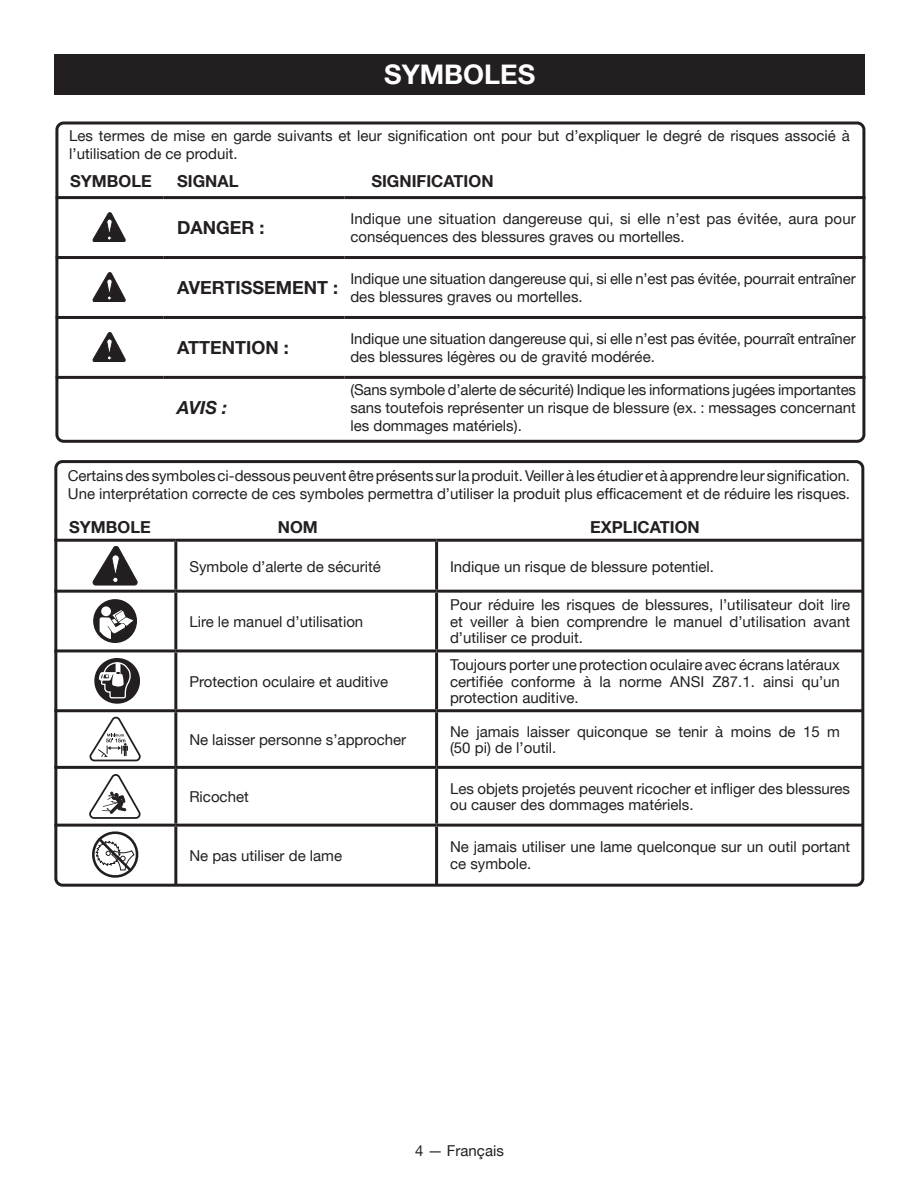
<style>
.page{position:relative;width:918px;height:1188px;background:#fff}
.page>*{position:absolute;margin:0;border:0;box-sizing:border-box;transform-origin:0 0}
.HEADING{font:700 27px "Helvetica Neue";color:#fff}
.t1{font:700 18px "Helvetica Neue";color:#231f20}
.t2{font:italic 700 18px "Helvetica Neue";color:#231f20}
.t3{font:700 16.5px "Helvetica Neue";color:#231f20}
.Body_text{font:15px/18px "Helvetica Neue";color:#231f20}
</style>
<div class="page">
<div style="left:55px;top:54px;width:810px;height:40px;background:#231f20"></div>
<div style="left:55px;top:122px;width:810px;height:321px;border:3px solid #231f20;border-radius:7px"></div>
<hr style="left:56px;top:196px;width:108px;height:3px;background:#231f20">
<hr style="left:164px;top:196px;width:180px;height:3px;background:#231f20">
<hr style="left:344px;top:196px;width:521px;height:3px;background:#231f20">
<hr style="left:56px;top:256px;width:108px;height:3px;background:#231f20">
<hr style="left:164px;top:256px;width:180px;height:3px;background:#231f20">
<hr style="left:344px;top:256px;width:521px;height:3px;background:#231f20">
<hr style="left:56px;top:316px;width:108px;height:3px;background:#231f20">
<hr style="left:164px;top:316px;width:180px;height:3px;background:#231f20">
<hr style="left:344px;top:316px;width:521px;height:3px;background:#231f20">
<hr style="left:56px;top:376px;width:108px;height:3px;background:#231f20">
<hr style="left:164px;top:376px;width:180px;height:3px;background:#231f20">
<hr style="left:344px;top:376px;width:521px;height:3px;background:#231f20">
<svg style="left:93px;top:212px;width:32px;height:30px"></svg>
<svg style="left:93px;top:272px;width:32px;height:30px"></svg>
<svg style="left:93px;top:332px;width:32px;height:30px"></svg>
<div style="left:54px;top:460px;width:810px;height:427px;border:3px solid #231f20;border-radius:7px"></div>
<hr style="left:174px;top:542px;width:3px;height:48px;background:#231f20">
<hr style="left:174px;top:593px;width:3px;height:56px;background:#231f20">
<hr style="left:437px;top:590px;width:427px;height:3px;background:#231f20">
<hr style="left:174px;top:652px;width:3px;height:57px;background:#231f20">
<hr style="left:437px;top:649px;width:427px;height:3px;background:#231f20">
<hr style="left:174px;top:712px;width:3px;height:54px;background:#231f20">
<hr style="left:437px;top:709px;width:427px;height:3px;background:#231f20">
<hr style="left:174px;top:769px;width:3px;height:55px;background:#231f20">
<hr style="left:437px;top:766px;width:427px;height:3px;background:#231f20">
<hr style="left:174px;top:827px;width:3px;height:57px;background:#231f20">
<hr style="left:437px;top:824px;width:427px;height:3px;background:#231f20">
<hr style="left:54px;top:539px;width:122px;height:3px;background:#231f20">
<hr style="left:176px;top:539px;width:261px;height:3px;background:#231f20">
<hr style="left:437px;top:539px;width:427px;height:3px;background:#231f20">
<hr style="left:54px;top:590px;width:122px;height:3px;background:#231f20">
<hr style="left:176px;top:590px;width:261px;height:3px;background:#231f20">
<hr style="left:54px;top:649px;width:122px;height:3px;background:#231f20">
<hr style="left:176px;top:649px;width:261px;height:3px;background:#231f20">
<hr style="left:54px;top:709px;width:122px;height:3px;background:#231f20">
<hr style="left:176px;top:709px;width:261px;height:3px;background:#231f20">
<hr style="left:54px;top:766px;width:122px;height:3px;background:#231f20">
<hr style="left:176px;top:766px;width:261px;height:3px;background:#231f20">
<hr style="left:54px;top:824px;width:122px;height:3px;background:#231f20">
<hr style="left:176px;top:824px;width:261px;height:3px;background:#231f20">
<hr style="left:435px;top:542px;width:3px;height:48px;background:#231f20">
<hr style="left:435px;top:593px;width:3px;height:56px;background:#231f20">
<hr style="left:435px;top:652px;width:3px;height:57px;background:#231f20">
<hr style="left:435px;top:712px;width:3px;height:54px;background:#231f20">
<hr style="left:435px;top:769px;width:3px;height:55px;background:#231f20">
<hr style="left:435px;top:827px;width:3px;height:57px;background:#231f20">
<svg style="left:93px;top:546px;width:44px;height:39px"></svg>
<div style="left:93px;top:599px;width:44px;height:44px;background:#231f20;border-radius:50%"></div>
<svg style="left:101px;top:606px;width:10px;height:10px"></svg>
<svg style="left:100px;top:610px;width:33px;height:29px"></svg>
<svg style="left:94px;top:658px;width:46px;height:46px"></svg>
<svg style="left:90px;top:717px;width:51px;height:44px"></svg>
<svg style="left:89px;top:774px;width:52px;height:45px"></svg>
<svg style="left:92px;top:831px;width:47px;height:47px"></svg>
<p class="HEADING" style="left:384px;top:57px;width:153px">SYMBOLES</p>
<p class="Body_text" style="left:69px;top:126px;width:782px">Les termes de mise en garde suivants et leur signification ont pour but d’expliquer le degré de risques associé à l’utilisation de ce produit.</p>
<p class="t3" style="left:70px;top:171px;width:83px">SYMBOLE</p>
<p class="t3" style="left:177px;top:171px;width:63px">SIGNAL</p>
<p class="t3" style="left:371px;top:171px;width:124px">SIGNIFICATION</p>
<p class="t1" style="left:177px;top:217px;width:89px">DANGER :</p>
<p class="Body_text" style="left:350px;top:210px;width:507px">Indique une situation dangereuse qui, si elle n’est pas évitée, aura pour conséquences des blessures graves ou mortelles.</p>
<p class="t1" style="left:177px;top:277px;width:162px">AVERTISSEMENT :</p>
<p class="Body_text" style="left:350px;top:270px;width:507px">Indique une situation dangereuse qui, si elle n’est pas évitée, pourrait entraîner des blessures graves ou mortelles.</p>
<p class="t1" style="left:177px;top:337px;width:113px">ATTENTION :</p>
<p class="Body_text" style="left:350px;top:330px;width:507px">Indique une situation dangereuse qui, si elle n’est pas évitée, pourraît entraîner des blessures légères ou de gravité modérée.</p>
<p class="t2" style="left:177px;top:397px;width:52px">AVIS :</p>
<p class="Body_text" style="left:350px;top:381px;width:507px;text-align:justify">(Sans symbole d’alerte de sécurité) Indique les informations jugées importantes sans toutefois représenter un risque de blessure (ex. : messages concernant les dommages matériels).</p>
<p class="Body_text" style="left:68px;top:466px;width:784px">Certains des symboles ci-dessous peuvent être présents sur la produit. Veiller à les étudier et à apprendre leur signification.<br>Une interprétation correcte de ces symboles permettra d’utiliser la produit plus efficacement et de réduire les risques.</p>
<p class="t3" style="left:69px;top:517px;width:83px">SYMBOLE</p>
<p class="t3" style="left:278px;top:517px;width:42px">NOM</p>
<p class="t3" style="left:590px;top:517px;width:111px">EXPLICATION</p>
<p class="Body_text" style="left:189px;top:557px;width:193px">Symbole d’alerte de sécurité</p>
<p class="Body_text" style="left:450px;top:557px;width:265px">Indique un risque de blessure potentiel.</p>
<p class="Body_text" style="left:189px;top:612px;width:175px">Lire le manuel d’utilisation</p>
<p class="Body_text" style="left:189px;top:672px;width:200px">Protection oculaire et auditive</p>
<p class="Body_text" style="left:450px;top:597px;width:402px;line-height:16.5px;text-align:justify">Pour réduire les risques de blessures, l’utilisateur doit lire et veiller à bien comprendre le manuel d’utilisation avant d’utiliser ce produit.</p>
<p class="Body_text" style="left:450px;top:656px;width:391px;line-height:16.5px;text-align:justify">Toujours porter une protection oculaire avec écrans latéraux certifiée conforme à la norme ANSI Z87.1. ainsi qu’un protection auditive.</p>
<p class="Body_text" style="left:189px;top:730px;width:218px">Ne laisser personne s’approcher</p>
<p class="Body_text" style="left:450px;top:723px;width:391px;line-height:16.5px">Ne jamais laisser quiconque se tenir à moins de 15 m (50 pi) de l’outil.</p>
<p class="Body_text" style="left:189px;top:788px;width:61px">Ricochet</p>
<p class="Body_text" style="left:450px;top:780px;width:402px;line-height:16.5px">Les objets projetés peuvent ricocher et infliger des blessures ou causer des dommages matériels.</p>
<p class="Body_text" style="left:189px;top:846px;width:154px">Ne pas utiliser de lame</p>
<p class="Body_text" style="left:450px;top:839px;width:402px;line-height:16.5px">Ne jamais utiliser une lame quelconque sur un outil portant ce symbole.</p>
<p class="Body_text" style="left:415px;top:1141px;width:90px">4 — Français</p>
</div>
